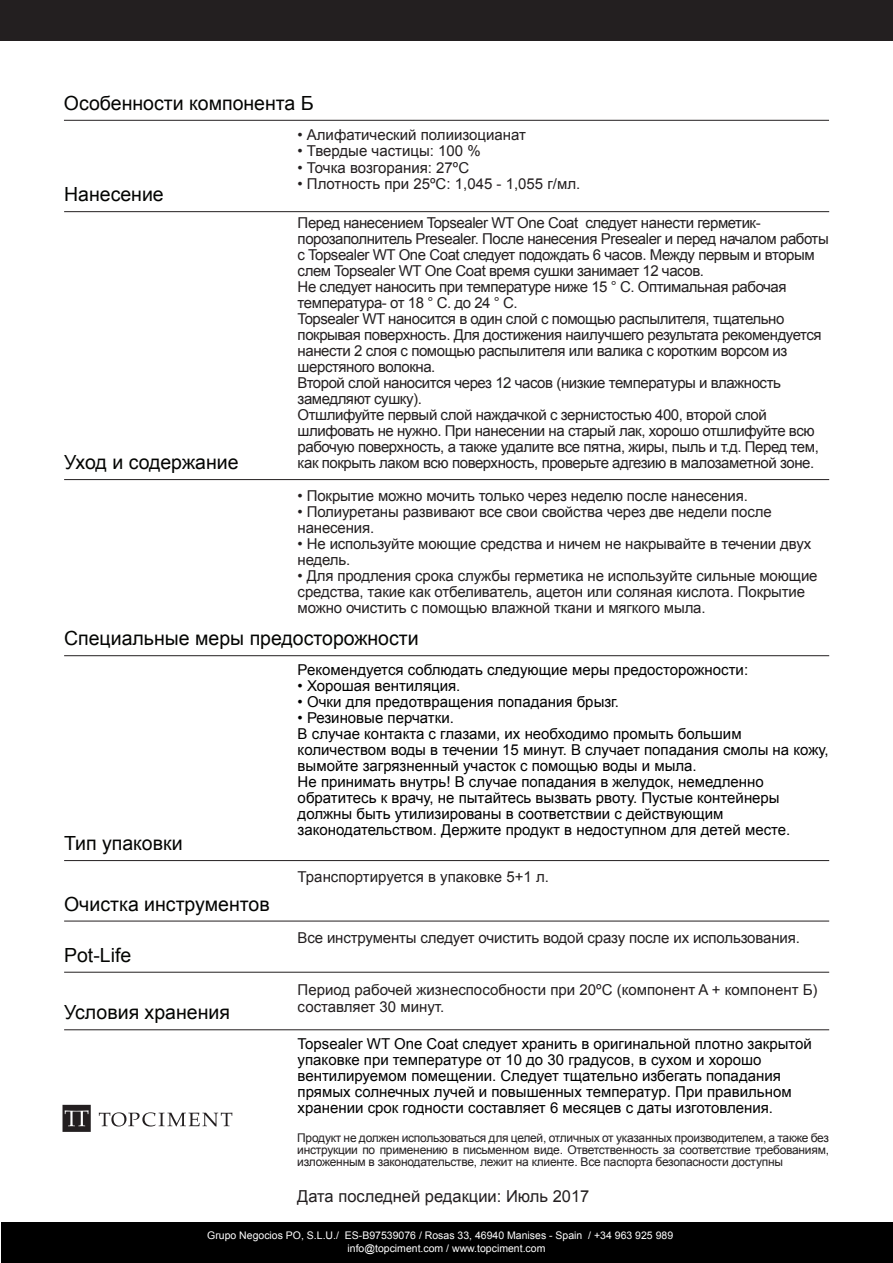
<style>
.page{position:relative;width:893px;height:1263px;background:#fff}
.page>*{position:absolute;margin:0;border:0;box-sizing:border-box;transform-origin:0 0}
.t1{font:19.5px "Arial";color:#040503}
.cuerpo_texto{font:16.5px "Arial";color:#231f20}
.cuerpo_texto-2{font:15px/16px "Arial";letter-spacing:-.03em;color:#231f20}
.cuerpo_texto-3{font:15px/16px "Arial";color:#000}
.cuerpo_texto-4{font:15px/16px "Arial";letter-spacing:-.01em;color:#231f20}
.cuerpo_texto-5{font:15px/16.5px "Arial";color:#231f20}
.pie_texto{font:12px/12px "Arial";letter-spacing:-.02em;color:#231f20;text-align:justify}
.t2{font:10.5px "Arial";color:#fff}
</style>
<div class="page">
<div style="left:1px;top:1222px;width:892px;height:41px;background:#000"></div>
<div style="left:0;top:0;width:893px;height:41px;background:#231f20"></div>
<svg style="left:99px;top:1112px;width:133px;height:14px"></svg>
<svg style="left:63px;top:1105px;width:28px;height:27px"></svg>
<hr style="left:64px;top:655px;width:765px;height:1px;background:#231f20">
<hr style="left:64px;top:479px;width:765px;height:1px;background:#231f20">
<hr style="left:64px;top:860px;width:765px;height:1px;background:#231f20">
<hr style="left:64px;top:921px;width:765px;height:1px;background:#231f20">
<hr style="left:64px;top:972px;width:765px;height:1px;background:#231f20">
<hr style="left:64px;top:1029px;width:765px;height:1px;background:#231f20">
<hr style="left:64px;top:211px;width:765px;height:1px;background:#231f20">
<hr style="left:64px;top:120px;width:765px;height:1px;background:#231f20">
<p class="t1" style="left:64px;top:90px;width:251px">Особенности компонента Б</p>
<p class="cuerpo_texto-5" style="left:297px;top:127px;width:230px">• Алифатический полиизоцианат</p>
<p class="cuerpo_texto-5" style="left:297px;top:143px;width:185px">• Твердые частицы: 100 %</p>
<p class="cuerpo_texto-5" style="left:297px;top:160px;width:173px">• Точка возгорания: 27ºC</p>
<p class="cuerpo_texto-5" style="left:297px;top:176px;width:284px">• Плотность при 25ºC: 1,045 - 1,055 г/мл.</p>
<p class="t1" style="left:64px;top:182px;width:101px">Нанесение</p>
<p class="t1" style="left:64px;top:450px;width:176px">Уход и содержание</p>
<p class="cuerpo_texto-2" style="left:298px;top:214px;width:533px">Перед нанесением Topsealer WT One Coat следует нанести герметик&shy;порозаполнитель Presealer. После нанесения Presealer и перед началом работы с Topsealer WT One Coat следует подождать 6 часов. Между первым и вторым слем Topsealer WT One Coat время сушки занимает 12 часов.</p>
<p class="cuerpo_texto-2" style="left:298px;top:279px;width:490px">Не следует наносить при температуре ниже 15 ° С. Оптимальная рабочая температура- от 18 ° С. до 24 ° С.</p>
<p class="cuerpo_texto-2" style="left:298px;top:311px;width:525px">Topsealer WT наносится в один слой с помощью распылителя, тщательно покрывая поверхность. Для достижения наилучшего результата рекомендуется нанести 2 слоя с помощью распылителя или валика с коротким ворсом из шерстяного волокна.</p>
<p class="cuerpo_texto-2" style="left:298px;top:375px;width:485px">Второй слой наносится через 12 часов (низкие температуры и влажность замедляют сушку).</p>
<p class="cuerpo_texto-2" style="left:298px;top:407px;width:523px">Отшлифуйте первый слой наждачкой с зернистостью 400, второй слой шлифовать не нужно. При нанесении на старый лак, хорошо отшлифуйте всю рабочую поверхность, а также удалите все пятна, жиры, пыль и т.д. Перед тем, как покрыть лаком всю поверхность, проверьте адгезию в малозаметной зоне.</p>
<p class="cuerpo_texto-4" style="left:298px;top:488px;width:452px">• Покрытие можно мочить только через неделю после нанесения.</p>
<p class="cuerpo_texto-4" style="left:298px;top:504px;width:476px">• Полиуретаны развивают все свои свойства через две недели после нанесения.</p>
<p class="cuerpo_texto-4" style="left:298px;top:536px;width:515px">• Не используйте моющие средства и ничем не накрывайте в течении двух недель.</p>
<p class="cuerpo_texto-4" style="left:298px;top:568px;width:521px">• Для продления срока службы герметика не используйте сильные моющие средства, такие как отбеливатель, ацетон или соляная кислота. Покрытие можно очистить с помощью влажной ткани и мягкого мыла.</p>
<p class="t1" style="left:64px;top:626px;width:356px">Специальные меры предосторожности</p>
<p class="t1" style="left:64px;top:830px;width:120px">Тип упаковки</p>
<p class="t1" style="left:64px;top:891px;width:207px">Очистка инструментов</p>
<p class="t1" style="left:64px;top:942px;width:69px">Pot-Life</p>
<p class="t1" style="left:64px;top:1000px;width:167px">Условия хранения</p>
<p class="cuerpo_texto-3" style="left:298px;top:662px;width:452px">Рекомендуется соблюдать следующие меры предосторожности:</p>
<p class="cuerpo_texto-3" style="left:298px;top:678px;width:164px">• Хорошая вентиляция.</p>
<p class="cuerpo_texto-3" style="left:298px;top:694px;width:323px">• Очки для предотвращения попадания брызг.</p>
<p class="cuerpo_texto-3" style="left:298px;top:710px;width:158px">• Резиновые перчатки.</p>
<p class="cuerpo_texto-3" style="left:298px;top:726px;width:532px">В случае контакта с глазами, их необходимо промыть большим количеством воды в течении 15 минут. В случает попадания смолы на кожу, вымойте загрязненный участок с помощью воды и мыла.</p>
<p class="cuerpo_texto-3" style="left:298px;top:774px;width:494px">Не принимать внутрь! В случае попадания в желудок, немедленно обратитесь к врачу, не пытайтесь вызвать рвоту. Пустые контейнеры должны быть утилизированы в соответствии с действующим законодательством. Держите продукт в недоступном для детей месте.</p>
<p class="cuerpo_texto-5" style="left:298px;top:869px;width:253px">Транспортируется в упаковке 5+1 л.</p>
<p class="cuerpo_texto-4" style="left:298px;top:930px;width:504px">Все инструменты следует очистить водой сразу после их использования.</p>
<p class="cuerpo_texto-5" style="left:298px;top:982px;width:521px">Период рабочей жизнеспособности при 20ºC (компонент A + компонент Б) составляет 30 минут.</p>
<p class="cuerpo_texto-3" style="left:298px;top:1036px;width:516px">Topsealer WT One Coat следует хранить в оригинальной плотно закрытой упаковке при температуре от 10 до 30 градусов, в сухом и хорошо вентилируемом помещении. Следует тщательно избегать попадания прямых солнечных лучей и повышенных температур. При правильном хранении срок годности составляет 6 месяцев с даты изготовления.</p>
<p class="pie_texto" style="left:297px;top:1132px;width:533px">Продукт не должен использоваться для целей, отличных от указанных производителем, а также без инструкции по применению в письменном виде. Ответственность за соответствие требованиям, изложенным в законодательстве, лежит на клиенте. Все паспорта безопасности доступны</p>
<p class="cuerpo_texto" style="left:297px;top:1186px;width:294px">Дата последней редакции: Июль 2017</p>
<p class="t2" style="left:207px;top:1228px;width:468px">Grupo Negocios PO, S.L.U./ ES-B97539076 / Rosas 33, 46940 Manises - Spain / +34 963 925 989</p>
<p class="t2" style="left:347px;top:1241px;width:199px">info@topciment.com / www.topciment.com</p>
</div>
